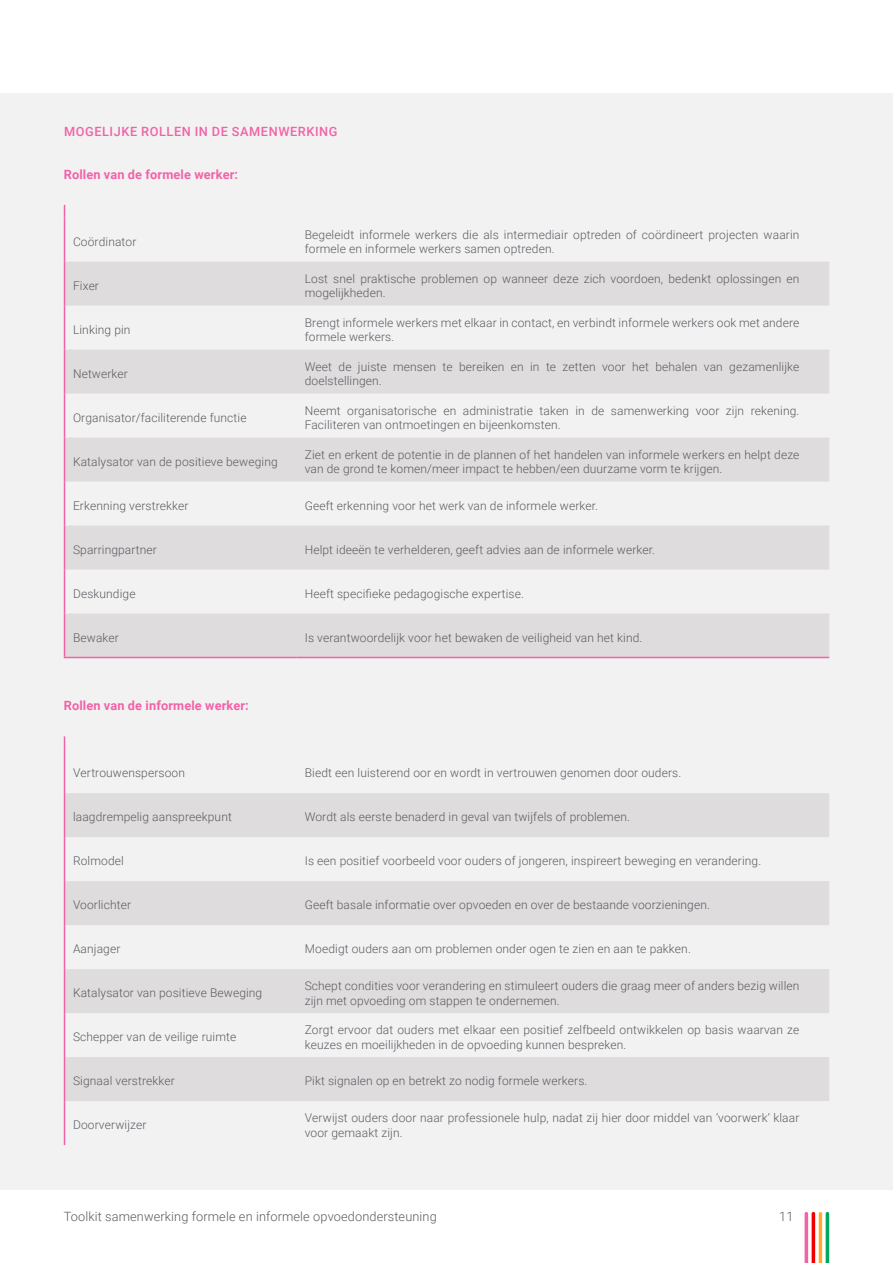
<style>
.page{position:relative;width:893px;height:1263px;background:#fff}
.page>*{position:absolute;margin:0;border:0;box-sizing:border-box;transform-origin:0 0}
.t1{font:300 12.75px "Roboto";letter-spacing:.01em;color:#5b5c61}
._4e_onderverdeling{font:700 12.75px "Roboto";letter-spacing:.01em;color:#f262a6}
._3e_onderverdeling{font:500 12.75px "Roboto";letter-spacing:.045em;color:#f262a6}
.Tabeltekst{font:300 12px/14.4px "Roboto";letter-spacing:.01em;color:#5b5c61}
</style>
<div class="page">
<div style="left:0;top:93px;width:893px;height:1097px;background:#f2f2f3"></div>
<svg style="left:805px;top:1212px;width:24px;height:51px"></svg>
<svg style="left:65px;top:262px;width:764px;height:395px;fill:#dedcdd"></svg>
<hr style="left:64px;top:262px;width:1px;height:44px;background:#f262a6">
<hr style="left:64px;top:306px;width:1px;height:44px;background:#f262a6">
<hr style="left:64px;top:350px;width:1px;height:44px;background:#f262a6">
<hr style="left:64px;top:394px;width:1px;height:43px;background:#f262a6">
<hr style="left:64px;top:437px;width:1px;height:44px;background:#f262a6">
<hr style="left:64px;top:481px;width:1px;height:44px;background:#f262a6">
<hr style="left:64px;top:525px;width:1px;height:44px;background:#f262a6">
<hr style="left:64px;top:569px;width:1px;height:44px;background:#f262a6">
<hr style="left:64px;top:613px;width:1px;height:44px;background:#f262a6">
<hr style="left:64px;top:657px;width:232px;height:1px;background:#f262a6">
<hr style="left:296px;top:657px;width:533px;height:1px;background:#f262a6">
<svg style="left:64px;top:205px;width:1px;height:13px"></svg>
<hr style="left:64px;top:218px;width:1px;height:44px;background:#f262a6">
<svg style="left:65px;top:793px;width:764px;height:308px;fill:#dedcdd"></svg>
<hr style="left:64px;top:793px;width:1px;height:44px;background:#f262a6">
<hr style="left:64px;top:837px;width:1px;height:44px;background:#f262a6">
<hr style="left:64px;top:881px;width:1px;height:44px;background:#f262a6">
<hr style="left:64px;top:925px;width:1px;height:44px;background:#f262a6">
<hr style="left:64px;top:969px;width:1px;height:44px;background:#f262a6">
<hr style="left:64px;top:1013px;width:1px;height:44px;background:#f262a6">
<hr style="left:64px;top:1057px;width:1px;height:44px;background:#f262a6">
<hr style="left:64px;top:1101px;width:1px;height:44px;background:#f262a6">
<svg style="left:64px;top:736px;width:1px;height:13px"></svg>
<hr style="left:64px;top:749px;width:1px;height:44px;background:#f262a6">
<p class="_3e_onderverdeling" style="left:64px;top:123px;width:275px">MOGELIJKE ROLLEN IN DE SAMENWERKING</p>
<p class="_4e_onderverdeling" style="left:64px;top:165px;width:176px">Rollen van de formele werker:</p>
<p class="Tabeltekst" style="left:73px;top:234px;width:65px">Coördinator</p>
<p class="Tabeltekst" style="left:305px;top:227px;width:496px">Begeleidt informele werkers die als intermediair optreden of coördineert projecten waarin formele en informele werkers samen optreden.</p>
<p class="Tabeltekst" style="left:73px;top:278px;width:27px">Fixer</p>
<p class="Tabeltekst" style="left:305px;top:271px;width:496px">Lost snel praktische problemen op wanneer deze zich voordoen, bedenkt oplossingen en mogelijkheden.</p>
<p class="Tabeltekst" style="left:73px;top:322px;width:59px">Linking pin</p>
<p class="Tabeltekst" style="left:305px;top:315px;width:496px">Brengt informele werkers met elkaar in contact, en verbindt informele werkers ook met andere formele werkers.</p>
<p class="Tabeltekst" style="left:73px;top:366px;width:56px">Netwerker</p>
<p class="Tabeltekst" style="left:305px;top:359px;width:496px">Weet de juiste mensen te bereiken en in te zetten voor het behalen van gezamenlijke doelstellingen.</p>
<p class="Tabeltekst" style="left:73px;top:410px;width:175px">Organisator/faciliterende functie</p>
<p class="Tabeltekst" style="left:305px;top:403px;width:496px">Neemt organisatorische en administratie taken in de samenwerking voor zijn rekening.<br>Faciliteren van ontmoetingen en bijeenkomsten.</p>
<p class="Tabeltekst" style="left:73px;top:454px;width:206px">Katalysator van de positieve beweging</p>
<p class="Tabeltekst" style="left:305px;top:447px;width:496px">Ziet en erkent de potentie in de plannen of het handelen van informele werkers en helpt deze van de grond te komen/meer impact te hebben/een duurzame vorm te krijgen.</p>
<p class="Tabeltekst" style="left:73px;top:498px;width:117px">Erkenning verstrekker</p>
<p class="Tabeltekst" style="left:305px;top:498px;width:295px">Geeft erkenning voor het werk van de informele werker.</p>
<p class="Tabeltekst" style="left:73px;top:542px;width:85px">Sparringpartner</p>
<p class="Tabeltekst" style="left:305px;top:542px;width:352px">Helpt ideeën te verhelderen, geeft advies aan de informele werker.</p>
<p class="Tabeltekst" style="left:73px;top:586px;width:64px">Deskundige</p>
<p class="Tabeltekst" style="left:305px;top:586px;width:221px">Heeft specifieke pedagogische expertise.</p>
<p class="Tabeltekst" style="left:73px;top:630px;width:47px">Bewaker</p>
<p class="Tabeltekst" style="left:305px;top:630px;width:339px">Is verantwoordelijk voor het bewaken de veiligheid van het kind.</p>
<p class="_4e_onderverdeling" style="left:64px;top:697px;width:187px">Rollen van de informele werker:</p>
<p class="Tabeltekst" style="left:73px;top:765px;width:113px">Vertrouwenspersoon</p>
<p class="Tabeltekst" style="left:305px;top:765px;width:378px">Biedt een luisterend oor en wordt in vertrouwen genomen door ouders.</p>
<p class="Tabeltekst" style="left:73px;top:809px;width:160px">laagdrempelig aanspreekpunt</p>
<p class="Tabeltekst" style="left:305px;top:809px;width:327px">Wordt als eerste benaderd in geval van twijfels of problemen.</p>
<p class="Tabeltekst" style="left:73px;top:853px;width:52px">Rolmodel</p>
<p class="Tabeltekst" style="left:305px;top:853px;width:458px">Is een positief voorbeeld voor ouders of jongeren, inspireert beweging en verandering.</p>
<p class="Tabeltekst" style="left:73px;top:897px;width:60px">Voorlichter</p>
<p class="Tabeltekst" style="left:305px;top:897px;width:407px">Geeft basale informatie over opvoeden en over de bestaande voorzieningen.</p>
<p class="Tabeltekst" style="left:73px;top:941px;width:49px">Aanjager</p>
<p class="Tabeltekst" style="left:305px;top:941px;width:388px">Moedigt ouders aan om problemen onder ogen te zien en aan te pakken.</p>
<p class="Tabeltekst" style="left:73px;top:985px;width:191px">Katalysator van positieve Beweging</p>
<p class="Tabeltekst" style="left:305px;top:978px;width:496px">Schept condities voor verandering en stimuleert ouders die graag meer of anders bezig willen zijn met opvoeding om stappen te ondernemen.</p>
<p class="Tabeltekst" style="left:73px;top:1029px;width:165px">Schepper van de veilige ruimte</p>
<p class="Tabeltekst" style="left:305px;top:1022px;width:496px">Zorgt ervoor dat ouders met elkaar een positief zelfbeeld ontwikkelen op basis waarvan ze keuzes en moeilijkheden in de opvoeding kunnen bespreken.</p>
<p class="Tabeltekst" style="left:73px;top:1073px;width:103px">Signaal verstrekker</p>
<p class="Tabeltekst" style="left:305px;top:1073px;width:284px">Pikt signalen op en betrekt zo nodig formele werkers.</p>
<p class="Tabeltekst" style="left:73px;top:1117px;width:75px">Doorverwijzer</p>
<p class="Tabeltekst" style="left:305px;top:1110px;width:496px">Verwijst ouders door naar professionele hulp, nadat zij hier door middel van ‘voorwerk’ klaar voor gemaakt zijn.</p>
<p class="t1" style="left:64px;top:1208px;width:374px">Toolkit samenwerking formele en informele opvoedondersteuning</p>
<p class="t1" style="left:779px;top:1207px;width:16px">11</p>
</div>
